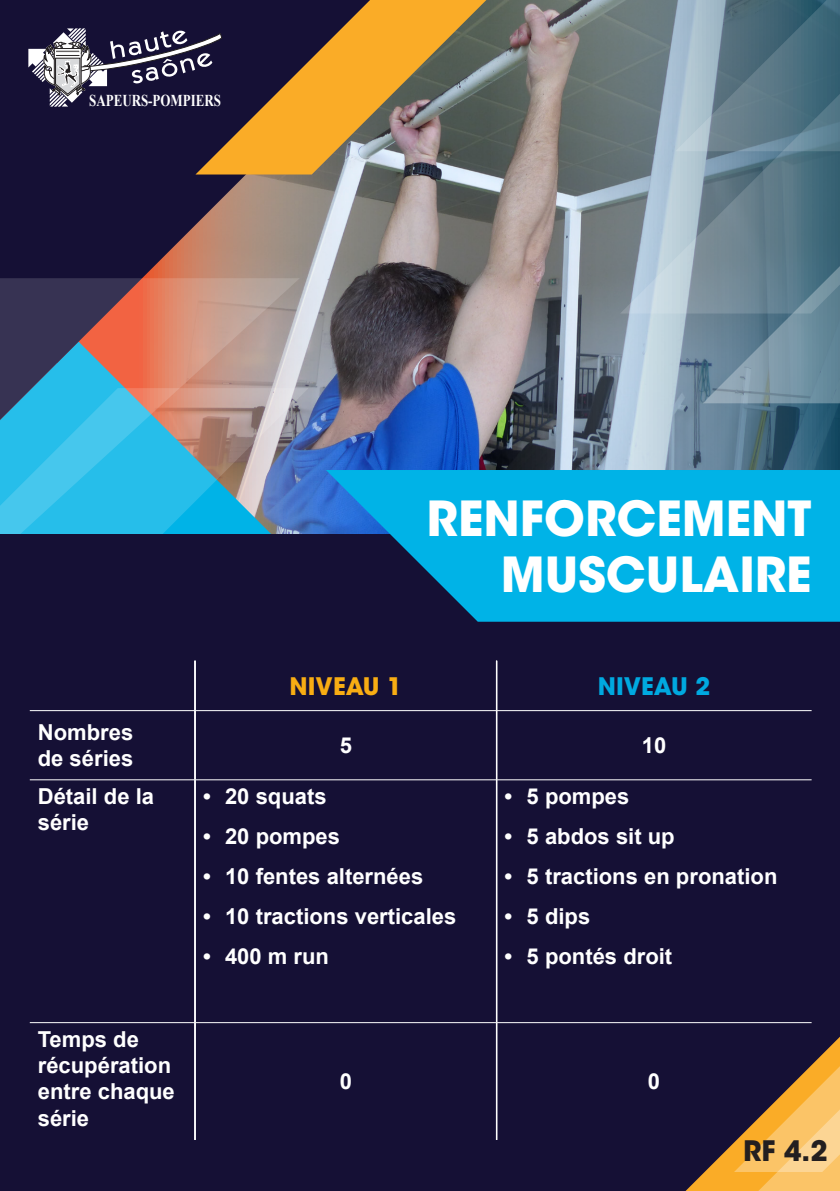
<style>
.page{position:relative;width:840px;height:1191px;background:#fff}
.page>*{position:absolute;margin:0;border:0;box-sizing:border-box;transform-origin:0 0}
.t1{font:700 48px "ITC Avant Garde Std";color:#fff}
.t2{font:700 28px "ITC Avant Garde Std";color:#231f20}
.t3{font:700 24px "ITC Avant Garde Std";color:#f8ad13}
.t4{font:700 24px "ITC Avant Garde Std";color:#00a9e0}
.t5{font:700 22px/26.4px "Arial";color:#fff}
.t6{font:700 16.6px "Times New Roman";color:#fff;scale:.78 1}
</style>
<div class="page">
<img style="left:350px;top:0;width:489px;height:470px">
<svg style="left:0;top:0;width:420px;height:420px;background:#4e4659"></svg>
<svg style="left:195px;top:0;width:291px;height:174px;background:#906f42"></svg>
<svg style="left:702px;top:313px;width:137px;height:90px;background:#6f8d9e"></svg>
<svg style="left:0;top:278px;width:300px;height:110px;background:#977"></svg>
<svg style="left:0;top:388px;width:308px;height:147px;background:#55adcc"></svg>
<svg style="left:619px;top:0;width:220px;height:313px;background:#718b98"></svg>
<div style="left:0;top:535px;width:839px;height:656px;background:#151035"></div>
<svg style="left:629px;top:1022px;width:210px;height:169px"></svg>
<svg style="left:326px;top:470px;width:513px;height:152px;background:#049ace"></svg>
<hr style="left:195px;top:710px;width:301px;height:1px;background:#fff">
<hr style="left:195px;top:779px;width:301px;height:1px;background:#fff">
<hr style="left:195px;top:1022px;width:301px;height:1px;background:#fff">
<hr style="left:496px;top:660px;width:1px;height:50px;background:#fff">
<hr style="left:496px;top:711px;width:1px;height:68px;background:#fff">
<hr style="left:496px;top:780px;width:1px;height:242px;background:#fff">
<hr style="left:496px;top:1023px;width:1px;height:117px;background:#fff">
<hr style="left:496px;top:710px;width:315px;height:1px;background:#fff">
<hr style="left:496px;top:779px;width:315px;height:1px;background:#fff">
<hr style="left:496px;top:1022px;width:315px;height:1px;background:#fff">
<hr style="left:194px;top:660px;width:1px;height:50px;background:#fff">
<hr style="left:195px;top:660px;width:1px;height:50px;background:#fff">
<hr style="left:194px;top:711px;width:1px;height:68px;background:#fff">
<hr style="left:195px;top:711px;width:1px;height:68px;background:#fff">
<hr style="left:194px;top:780px;width:1px;height:242px;background:#fff">
<hr style="left:195px;top:780px;width:1px;height:242px;background:#fff">
<hr style="left:194px;top:1023px;width:1px;height:117px;background:#fff">
<hr style="left:195px;top:1023px;width:1px;height:117px;background:#fff">
<hr style="left:30px;top:710px;width:165px;height:1px;background:#fff">
<hr style="left:30px;top:779px;width:165px;height:1px;background:#fff">
<hr style="left:30px;top:1022px;width:165px;height:1px;background:#fff">
<svg style="left:28px;top:28px;width:194px;height:79px;background:#4f4b65"></svg>
<p class="t6" style="left:89px;top:89px;width:170px">SAPEURS-POMPIERS</p>
<p class="t5" style="left:38px;top:719px;width:97px">Nombres</p>
<p class="t5" style="left:38px;top:745px;width:97px">de séries</p>
<p class="t1" style="left:426px;top:487px;width:386px">RENFORCEMENT</p>
<p class="t1" style="left:500px;top:543px;width:312px">MUSCULAIRE</p>
<p class="t3" style="left:289px;top:670px;width:114px">NIVEAU 1</p>
<p class="t4" style="left:597px;top:670px;width:114px">NIVEAU 2</p>
<p class="t5" style="left:339px;top:732px;width:14px">5</p>
<p class="t5" style="left:641px;top:732px;width:26px">10</p>
<p class="t5" style="left:38px;top:783px;width:118px">Détail de la série</p>
<p class="t5" style="left:203px;top:783px;width:125px">• 20 squats</p>
<p class="t5" style="left:203px;top:823px;width:138px">• 20 pompes</p>
<p class="t5" style="left:203px;top:863px;width:222px">• 10 fentes alternées</p>
<p class="t5" style="left:203px;top:903px;width:255px">• 10 tractions verticales</p>
<p class="t5" style="left:203px;top:943px;width:127px">• 400 m run</p>
<p class="t5" style="left:504px;top:783px;width:126px">• 5 pompes</p>
<p class="t5" style="left:504px;top:823px;width:171px">• 5 abdos sit up</p>
<p class="t5" style="left:504px;top:863px;width:274px">• 5 tractions en pronation</p>
<p class="t5" style="left:504px;top:903px;width:87px">• 5 dips</p>
<p class="t5" style="left:504px;top:943px;width:169px">• 5 pontés droit</p>
<p class="t5" style="left:38px;top:1026px;width:103px">Temps de</p>
<p class="t5" style="left:38px;top:1052px;width:138px">récupération entre chaque série</p>
<p class="t5" style="left:339px;top:1068px;width:14px">0</p>
<p class="t5" style="left:647px;top:1068px;width:14px">0</p>
<p class="t2" style="left:742px;top:1132px;width:86px">RF 4.2</p>
</div>
